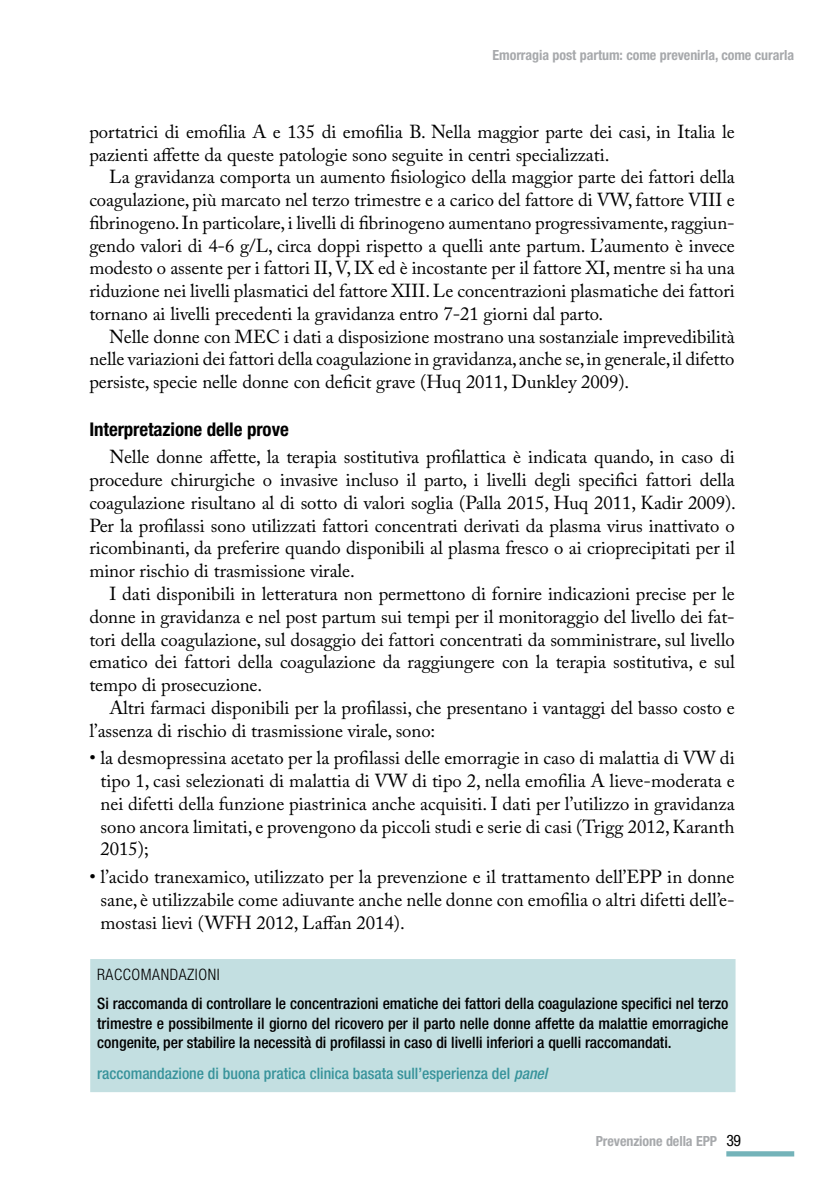
<style>
.page{position:relative;width:829px;height:1191px;background:#fff}
.page>*{position:absolute;margin:0;border:0;box-sizing:border-box;transform-origin:0 0}
.t1{font:700 condensed 18.9px "Helvetica Neue LT Std";letter-spacing:-.005em;color:#000}
.t2{font:18.72px/22.8px "Adobe Caslon Pro";letter-spacing:-.005em;color:#000;text-align:justify}
.t3{font:500 condensed 15.75px/19.2px "Helvetica Neue LT Std";color:#000;text-align:justify}
.t4{font:500 condensed 15.75px "Helvetica Neue LT Std";color:#38939b}
.t5{font:300 condensed 15.75px "Helvetica Neue LT Std";color:#000}
.t6{font:condensed 15.75px "Helvetica Neue LT Std";color:#000}
.t7{font:700 condensed 14px "Helvetica Neue LT Std";letter-spacing:-.005em;color:#a7a9ac}
.s1{font-style:italic}
</style>
<div class="page">
<div style="left:726px;top:1151px;width:68px;height:5px;background:#74b3b9"></div>
<div style="left:90px;top:959px;width:645px;height:133px;background:#c3dfe1"></div>
<p class="t7" style="left:492px;top:46px;width:303px">Emorragia post partum: come prevenirla, come curarla</p>
<p class="t2" style="left:89px;top:120px;width:647px">portatrici di emofilia A e 135 di emofilia B. Nella maggior parte dei casi, in Italia le pazienti affette da queste patologie sono seguite in centri specializzati.</p>
<p class="t2" style="left:89px;top:165px;width:647px;text-indent:20px">La gravidanza comporta un aumento fisiologico della maggior parte dei fattori della coagulazione, più marcato nel terzo trimestre e a carico del fattore di VW, fattore VIII e fibrinogeno. In particolare, i livelli di fibrinogeno aumentano progressivamente, raggiun&shy;gendo valori di 4-6 g/L, circa doppi rispetto a quelli ante partum. L’aumento è invece modesto o assente per i fattori II, V, IX ed è incostante per il fattore XI, mentre si ha una riduzione nei livelli plasmatici del fattore XIII. Le concentrazioni plasmatiche dei fattori tornano ai livelli precedenti la gravidanza entro 7-21 giorni dal parto.</p>
<p class="t2" style="left:89px;top:325px;width:647px;text-indent:20px">Nelle donne con MEC i dati a disposizione mostrano una sostanziale imprevedibilità nelle variazioni dei fattori della coagulazione in gravidanza, anche se, in generale, il difetto persiste, specie nelle donne con deficit grave (Huq 2011, Dunkley 2009).</p>
<p class="t1" style="left:89px;top:417px;width:201px">Interpretazione delle prove</p>
<p class="t2" style="left:89px;top:445px;width:648px;text-indent:20px">Nelle donne affette, la terapia sostitutiva profilattica è indicata quando, in caso di procedure chirurgiche o invasive incluso il parto, i livelli degli specifici fattori della coagulazione risultano al di sotto di valori soglia (Palla 2015, Huq 2011, Kadir 2009).<br>Per la profilassi sono utilizzati fattori concentrati derivati da plasma virus inattivato o ricombinanti, da preferire quando disponibili al plasma fresco o ai crioprecipitati per il minor rischio di trasmissione virale.</p>
<p class="t2" style="left:89px;top:582px;width:647px;text-indent:20px">I dati disponibili in letteratura non permettono di fornire indicazioni precise per le donne in gravidanza e nel post partum sui tempi per il monitoraggio del livello dei fat&shy;tori della coagulazione, sul dosaggio dei fattori concentrati da somministrare, sul livello ematico dei fattori della coagulazione da raggiungere con la terapia sostitutiva, e sul tempo di prosecuzione.</p>
<p class="t2" style="left:89px;top:696px;width:647px;text-indent:20px">Altri farmaci disponibili per la profilassi, che presentano i vantaggi del basso costo e l’assenza di rischio di trasmissione virale, sono:</p>
<p class="t2" style="left:100px;top:746px;width:635px;text-indent:-11px">• la desmopressina acetato per la profilassi delle emorragie in caso di malattia di VW di tipo 1, casi selezionati di malattia di VW di tipo 2, nella emofilia A lieve-moderata e nei difetti della funzione piastrinica anche acquisiti. I dati per l’utilizzo in gravidanza sono ancora limitati, e provengono da piccoli studi e serie di casi (Trigg 2012, Karanth 2015);</p>
<p class="t2" style="left:100px;top:865px;width:635px;text-indent:-11px">• l’acido tranexamico, utilizzato per la prevenzione e il trattamento dell’EPP in donne sane, è utilizzabile come adiuvante anche nelle donne con emofilia o altri difetti dell’e&shy;mostasi lievi (WFH 2012, Laffan 2014).</p>
<p class="t5" style="left:97px;top:965px;width:18px">RACCOMANDAZIONI</p>
<p class="t3" style="left:97px;top:994px;width:632px">Si raccomanda di controllare le concentrazioni ematiche dei fattori della coagulazione specifici nel terzo trimestre e possibilmente il giorno del ricovero per il parto nelle donne affette da malattie emorragiche congenite, per stabilire la necessità di profilassi in caso di livelli inferiori a quelli raccomandati.</p>
<p class="t4" style="left:97px;top:1064px;width:451px">raccomandazione di buona pratica clinica basata sull’esperienza del <span class="s1">panel</span></p>
<p class="t7" style="left:595px;top:1133px;width:123px">Prevenzione della EPP</p>
<p class="t6" style="left:726px;top:1131px;width:16px">39</p>
</div>
